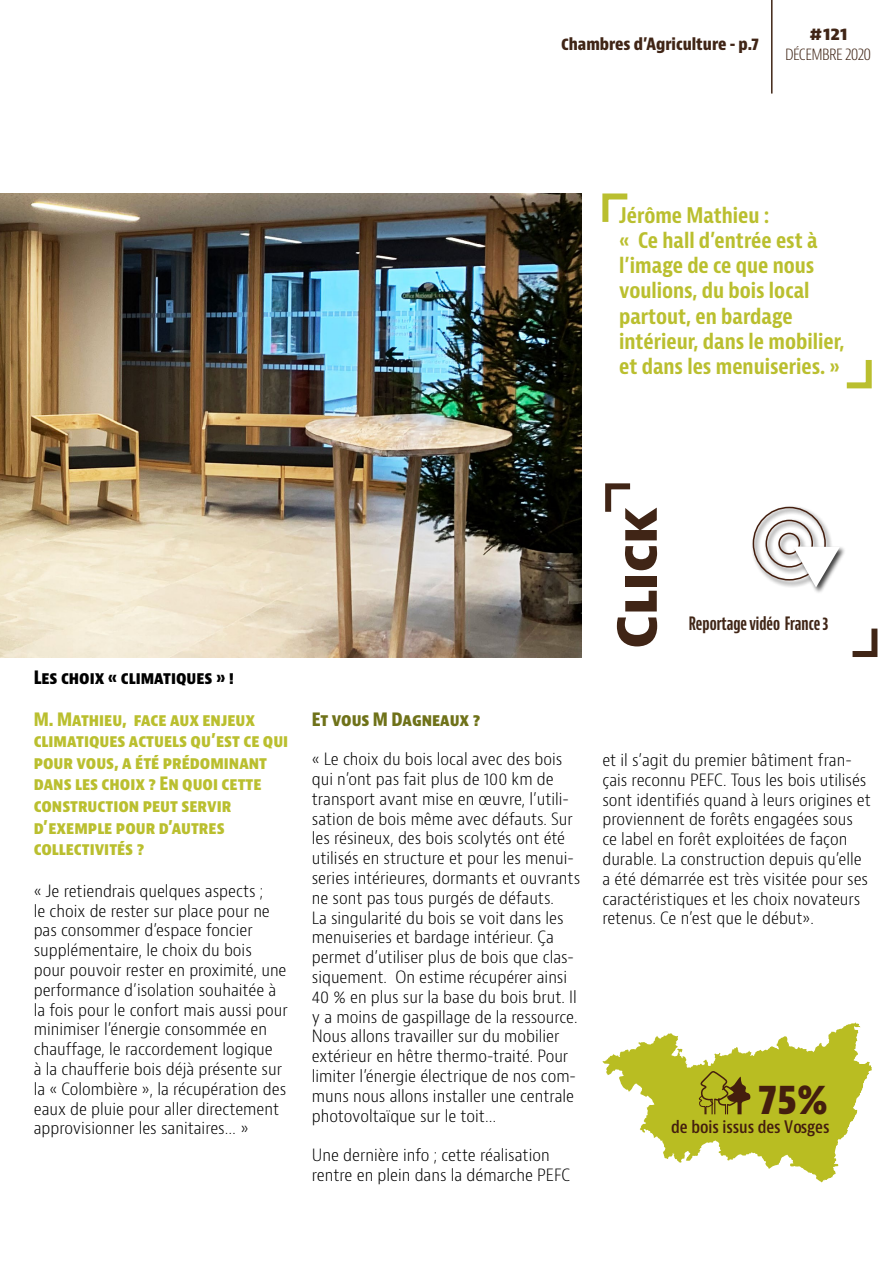
<style>
.page{position:relative;width:893px;height:1263px;background:#fff}
.page>*{position:absolute;margin:0;border:0;box-sizing:border-box;transform-origin:0 0}
.t1{font:800 52.5px "Bernina Sans";color:#402516}
.t2{font:700 condensed 40.95px "Bernina Sans";color:#441e0e}
.t3{font:700 condensed 21px/25.2px "Bernina Sans";color:#babf2f}
.t4{font:700 condensed 18px/21.6px "Bernino Sans";color:#babf2f}
.t5{font:700 condensed 18px "Bernino Sans";color:#000}
.t6{font:700 extra-condensed 18px "Bernino Sans";color:#402516}
.t7{font:700 condensed 18px "Bernino Sans";color:#6f7219}
.t8{font:600 condensed 16.8px "Bernina Sans";color:#441e0e}
.t9{font:300 condensed 16.5px/19.8px "Bernino Sans";color:#000}
.t10{font:700 condensed 16.5px "Bernino Sans";color:#402516}
.t11{font:300 condensed 16.5px "Bernino Sans";letter-spacing:-.04em;color:#402516}
.t12{font:800 16.5px "Bernino Sans";color:#402516}
</style>
<div class="page">
<hr style="left:771px;top:0;width:1px;height:94px;background:#402516">
<img style="left:0;top:193px;width:581px;height:464px">
<div style="left:751px;top:505px;width:96px;height:89px;background:#000;opacity:.75"></div>
<svg style="left:752px;top:506px;width:88px;height:81px"></svg>
<svg style="left:605px;top:483px;width:26px;height:29px"></svg>
<svg style="left:852px;top:628px;width:26px;height:29px"></svg>
<svg style="left:602px;top:193px;width:26px;height:29px"></svg>
<svg style="left:846px;top:360px;width:26px;height:29px"></svg>
<svg style="left:602px;top:1022px;width:270px;height:160px"></svg>
<p class="t10" style="left:561px;top:34px;width:200px">Chambres d’Agriculture - p.7</p>
<p class="t12" style="left:809px;top:23px;width:40px">#121</p>
<p class="t11" style="left:785px;top:44px;width:88px">DÉCEMBRE 2020</p>
<p class="t3" style="left:619px;top:203px;width:227px">Jérôme Mathieu :<br>« Ce hall d’entrée est à l’image de ce que nous voulions, du bois local partout, en bardage intérieur, dans le mobilier, et dans les menuiseries. »</p>
<p class="t5" style="left:34px;top:667px;width:202px">Les choix « climatiques » !</p>
<p class="t4" style="left:34px;top:709px;width:256px">M. Mathieu, face aux enjeux climatiques actuels qu’est ce qui pour vous, a été prédominant dans les choix ? En quoi cette construction peut servir d’exemple pour d’autres collectivités ?</p>
<p class="t9" style="left:34px;top:881px;width:256px">« Je retiendrais quelques aspects ;<br>le choix de rester sur place pour ne pas consommer d’espace foncier supplémentaire, le choix du bois<br>pour pouvoir rester en proximité, une performance d’isolation souhaitée à la fois pour le confort mais aussi pour minimiser l’énergie consommée en chauffage, le raccordement logique<br>à la chaufferie bois déjà présente sur la « Colombière », la récupération des eaux de pluie pour aller directement approvisionner les sanitaires… »</p>
<h1 class="t1" style="left:603px;top:649px;width:144px;rotate:-90deg">Click</h1>
<p class="t6" style="left:689px;top:613px;width:141px">Reportage vidéo France 3</p>
<p class="t7" style="left:312px;top:708px;width:170px">Et vous M Dagneaux ?</p>
<p class="t9" style="left:312px;top:750px;width:270px">« Le choix du bois local avec des bois qui n’ont pas fait plus de 100 km de transport avant mise en œuvre, l’utili&shy;sation de bois même avec défauts. Sur les résineux, des bois scolytés ont été utilisés en structure et pour les menui&shy;series intérieures, dormants et ouvrants ne sont pas tous purgés de défauts.<br>La singularité du bois se voit dans les menuiseries et bardage intérieur. Ça permet d’utiliser plus de bois que clas&shy;siquement. On estime récupérer ainsi 40 % en plus sur la base du bois brut. Il y a moins de gaspillage de la ressource.<br>Nous allons travailler sur du mobilier extérieur en hêtre thermo-traité. Pour limiter l’énergie électrique de nos com&shy;muns nous allons installer une centrale photovoltaïque sur le toit…</p>
<p class="t9" style="left:312px;top:1146px;width:260px">Une dernière info ; cette réalisation rentre en plein dans la démarche PEFC</p>
<p class="t9" style="left:602px;top:750px;width:270px">et il s’agit du premier bâtiment fran&shy;çais reconnu PEFC. Tous les bois utilisés sont identifiés quand à leurs origines et proviennent de forêts engagées sous ce label en forêt exploitées de façon durable. La construction depuis qu’elle a été démarrée est très visitée pour ses caractéristiques et les choix novateurs retenus. Ce n’est que le début».</p>
<h2 class="t2" style="left:759px;top:1074px;width:71px">75%</h2>
<p class="t8" style="left:671px;top:1117px;width:160px">de bois issus des Vosges</p>
</div>
